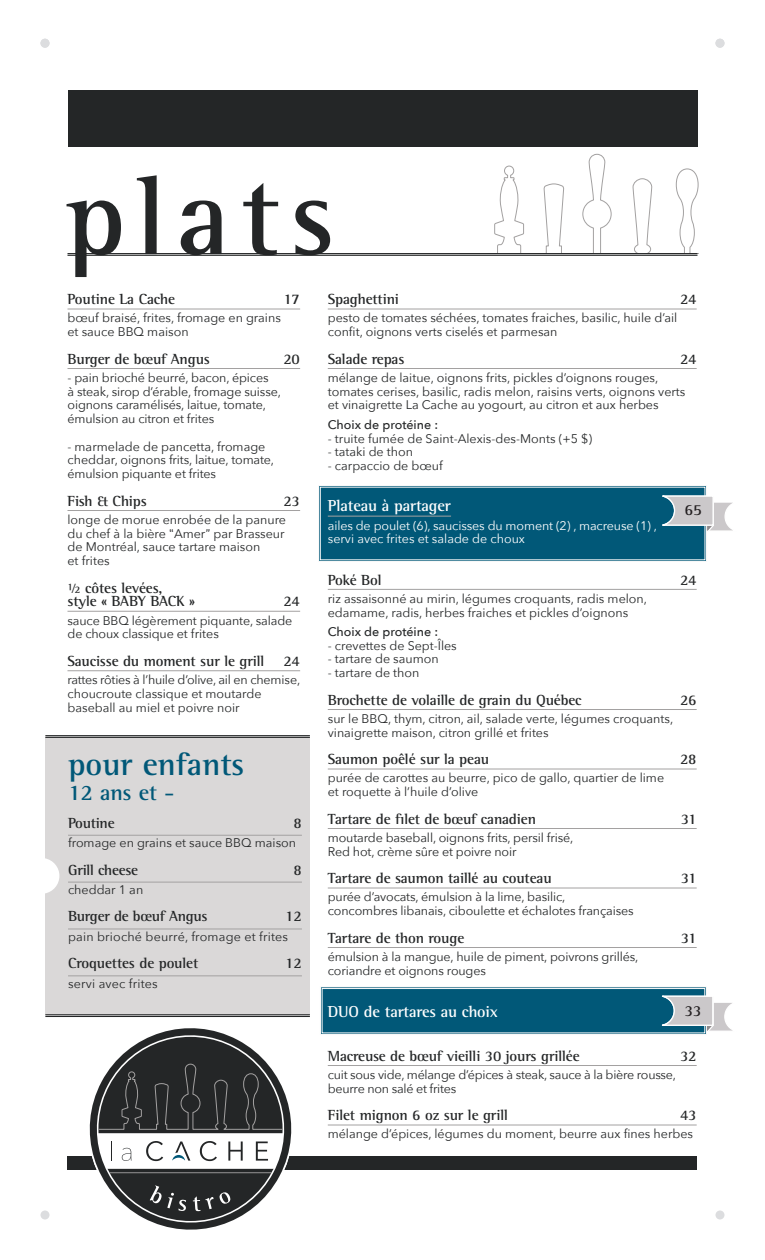
<style>
.page{position:relative;width:765px;height:1260px;background:#fff}
.page>*{position:absolute;margin:0;border:0;box-sizing:border-box;transform-origin:0 0}
.t1{font:700 112.5px "Rotis Semi Serif";letter-spacing:.1em;color:#242627}
.t2{font:700 32.5px "Rotis Semi Serif";color:#015878}
.t3{font:700 22.5px "Rotis Semi Serif";color:#015878}
.titre{font:700 16.25px "Rotis Semi Serif";letter-spacing:-.01em;color:#fff}
.description{font:700 15.62px "Rotis Semi Serif";color:#231f20}
.titre-2{font:700 15px/13.8px "Rotis Semi Serif";letter-spacing:-.01em;color:#242627}
.description-2{font:12.5px/13.8px "Avenir Next";color:#242627}
.t4{font:12.5px/13.8px "Avenir Next";letter-spacing:-.01em;color:#fff}
.description-3{font:12.5px/13.8px "Avenir Next";letter-spacing:-.02em;color:#242627}
.t5{font:500 12.5px "Avenir Next";color:#242627}
.titre-3{font:12.5px "Avenir Next";letter-spacing:.015em;color:#242627}
.s1{font-family:"Bliss";font-weight:300}
</style>
<div class="page">
<svg style="left:321px;top:987px;width:412px;height:47px;background:#276f8a"></svg>
<div style="left:45px;top:737px;width:265px;height:278px;background:#dad8d8"></div>
<hr style="left:68px;top:835px;width:234px;height:1px;background:#a3a1a1">
<hr style="left:68px;top:882px;width:234px;height:1px;background:#a3a1a1">
<hr style="left:68px;top:929px;width:234px;height:1px;background:#a3a1a1">
<hr style="left:68px;top:976px;width:234px;height:1px;background:#a3a1a1">
<hr style="left:328px;top:309px;width:369px;height:1px;background:#a3a1a1">
<hr style="left:328px;top:368px;width:369px;height:1px;background:#a3a1a1">
<hr style="left:328px;top:589px;width:369px;height:1px;background:#a3a1a1">
<hr style="left:328px;top:709px;width:369px;height:1px;background:#a3a1a1">
<hr style="left:328px;top:769px;width:369px;height:1px;background:#a3a1a1">
<hr style="left:328px;top:828px;width:369px;height:1px;background:#a3a1a1">
<hr style="left:328px;top:888px;width:369px;height:1px;background:#a3a1a1">
<hr style="left:328px;top:947px;width:369px;height:1px;background:#a3a1a1">
<hr style="left:328px;top:1065px;width:369px;height:1px;background:#a3a1a1">
<hr style="left:328px;top:1125px;width:369px;height:1px;background:#a3a1a1">
<svg style="left:494px;top:154px;width:205px;height:99px"></svg>
<hr style="left:45px;top:735px;width:265px;height:1px;background:#242627">
<hr style="left:45px;top:737px;width:265px;height:1px;background:#242627">
<hr style="left:45px;top:1016px;width:265px;height:1px;background:#242627">
<hr style="left:45px;top:1015px;width:265px;height:1px;background:#242627">
<svg style="left:45px;top:858px;width:14px;height:35px"></svg>
<div style="left:68px;top:90px;width:630px;height:56px;background:#242627"></div>
<div style="left:68px;top:1156px;width:629px;height:13px;background:#242627"></div>
<svg style="left:88px;top:1028px;width:214px;height:202px"></svg>
<svg style="left:97px;top:1063px;width:188px;height:110px"></svg>
<hr style="left:68px;top:253px;width:630px;height:1px;background:#242627">
<hr style="left:68px;top:255px;width:630px;height:1px;background:#242627">
<div style="left:41px;top:39px;width:8px;height:9px;background:#dcdddf;border-radius:50%"></div>
<div style="left:715px;top:39px;width:9px;height:9px;background:#dcdddf;border-radius:50%"></div>
<div style="left:41px;top:1211px;width:8px;height:9px;background:#dcdddf;border-radius:50%"></div>
<div style="left:715px;top:1211px;width:9px;height:9px;background:#dcdddf;border-radius:50%"></div>
<hr style="left:68px;top:309px;width:232px;height:1px;background:#a3a1a1">
<hr style="left:68px;top:368px;width:232px;height:1px;background:#a3a1a1">
<hr style="left:68px;top:510px;width:232px;height:1px;background:#a3a1a1">
<hr style="left:68px;top:611px;width:232px;height:1px;background:#a3a1a1">
<hr style="left:68px;top:670px;width:232px;height:1px;background:#a3a1a1">
<svg style="left:319px;top:486px;width:414px;height:75px;background:#206b86"></svg>
<p class="t1" style="left:65px;top:149px;width:271px">plats</p>
<p class="titre-2" style="left:68px;top:292px;width:109px">Poutine La Cache</p>
<p class="titre-2" style="left:283px;top:292px;width:18px">17</p>
<p class="description-2" style="left:68px;top:311px;width:215px">bœuf braisé, frites, fromage en grains et sauce BBQ maison</p>
<p class="titre-2" style="left:68px;top:352px;width:144px">Burger de bœuf Angus</p>
<p class="titre-2" style="left:283px;top:352px;width:18px">20</p>
<p class="description-2" style="left:68px;top:370px;width:215px">- pain brioché beurré, bacon, épices<br>à steak, sirop d’érable, fromage suisse, oignons caramélisés, laitue, tomate, émulsion au citron et frites</p>
<p class="description-2" style="left:68px;top:439px;width:208px">- marmelade de pancetta, fromage cheddar, oignons frits, laitue, tomate, émulsion piquante et frites</p>
<p class="titre-2" style="left:68px;top:494px;width:81px">Fish &amp; Chips</p>
<p class="titre-2" style="left:283px;top:494px;width:18px">23</p>
<p class="description-2" style="left:68px;top:512px;width:220px">longe de morue enrobée de la panure du chef à la bière <span class="s1">“</span>Amer<span class="s1">”</span> par Brasseur de Montréal, sauce tartare maison<br>et frites</p>
<p class="titre-2" style="left:68px;top:581px;width:129px">½ côtes levées, style « BABY BACK »</p>
<p class="titre-2" style="left:328px;top:292px;width:73px">Spaghettini</p>
<p class="titre-2" style="left:680px;top:292px;width:18px">24</p>
<p class="description-2" style="left:328px;top:311px;width:351px">pesto de tomates séchées, tomates fraiches, basilic, huile d’ail confit, oignons verts ciselés et parmesan</p>
<p class="titre-2" style="left:328px;top:352px;width:78px">Salade repas</p>
<p class="titre-2" style="left:680px;top:352px;width:18px">24</p>
<p class="description-2" style="left:328px;top:370px;width:359px">mélange de laitue, oignons frits, pickles d’oignons rouges, tomates cerises, basilic, radis melon, raisins verts, oignons verts et vinaigrette La Cache au yogourt, au citron et aux herbes</p>
<p class="t5" style="left:328px;top:414px;width:112px">Choix de protéine :</p>
<p class="description-2" style="left:328px;top:431px;width:266px">- truite fumée de Saint-Alexis-des-Monts (+5 $)</p>
<p class="description-2" style="left:328px;top:445px;width:87px">- tataki de thon</p>
<p class="description-2" style="left:328px;top:458px;width:117px">- carpaccio de bœuf</p>
<p class="titre" style="left:328px;top:496px;width:125px">Plateau à partager</p>
<p class="t4" style="left:328px;top:518px;width:331px">ailes de poulet (6), saucisses du moment (2) , macreuse (1) , servi avec frites et salade de choux</p>
<p class="titre-2" style="left:328px;top:573px;width:56px">Poké Bol</p>
<p class="titre-2" style="left:680px;top:573px;width:18px">24</p>
<p class="description-2" style="left:328px;top:591px;width:321px">riz assaisonné au mirin, légumes croquants, radis melon, edamame, radis, herbes fraiches et pickles d’oignons</p>
<p class="t5" style="left:328px;top:621px;width:112px">Choix de protéine :</p>
<p class="description-2" style="left:328px;top:638px;width:131px">- crevettes de Sept-Îles</p>
<p class="description-2" style="left:328px;top:652px;width:112px">- tartare de saumon</p>
<p class="description-2" style="left:328px;top:665px;width:93px">- tartare de thon</p>
<p class="titre-2" style="left:328px;top:693px;width:255px">Brochette de volaille de grain du Québec</p>
<p class="titre-2" style="left:680px;top:693px;width:18px">26</p>
<p class="description-2" style="left:328px;top:711px;width:347px">sur le BBQ, thym, citron, ail, salade verte, légumes croquants, vinaigrette maison, citron grillé et frites</p>
<p class="titre-2" style="left:328px;top:752px;width:163px">Saumon poêlé sur la peau</p>
<p class="titre-2" style="left:680px;top:752px;width:18px">28</p>
<p class="description-2" style="left:328px;top:771px;width:338px">purée de carottes au beurre, pico de gallo, quartier de lime et roquette à l’huile d’olive</p>
<p class="titre-2" style="left:328px;top:812px;width:210px">Tartare de filet de bœuf canadien</p>
<p class="titre-2" style="left:681px;top:812px;width:17px">31</p>
<p class="description-2" style="left:328px;top:830px;width:247px">moutarde baseball, oignons frits, persil frisé,<br>Red hot, crème sûre et poivre noir</p>
<p class="titre-2" style="left:328px;top:871px;width:225px">Tartare de saumon taillé au couteau</p>
<p class="titre-2" style="left:681px;top:871px;width:17px">31</p>
<p class="description-2" style="left:328px;top:890px;width:307px">purée d’avocats, émulsion à la lime, basilic, concombres libanais, ciboulette et échalotes françaises</p>
<p class="titre-2" style="left:328px;top:931px;width:138px">Tartare de thon rouge</p>
<p class="titre-2" style="left:681px;top:931px;width:17px">31</p>
<p class="description-2" style="left:328px;top:949px;width:312px">émulsion à la mangue, huile de piment, poivrons grillés, coriandre et oignons rouges</p>
<p class="titre" style="left:328px;top:1002px;width:172px">DUO de tartares au choix</p>
<p class="titre-2" style="left:328px;top:1049px;width:253px">Macreuse de bœuf vieilli 30 jours grillée</p>
<p class="titre-2" style="left:680px;top:1049px;width:18px">32</p>
<p class="description-3" style="left:328px;top:1067px;width:350px">cuit sous vide, mélange d’épices à steak, sauce à la bière rousse, beurre non salé et frites</p>
<p class="titre-2" style="left:328px;top:1108px;width:182px">Filet mignon 6 oz sur le grill</p>
<p class="titre-2" style="left:680px;top:1108px;width:18px">43</p>
<p class="description-2" style="left:328px;top:1127px;width:367px">mélange d’épices, légumes du moment, beurre aux fines herbes</p>
<p class="description" style="left:685px;top:501px;width:19px">65</p>
<p class="titre-2" style="left:283px;top:594px;width:18px">24</p>
<p class="description-2" style="left:68px;top:613px;width:226px">sauce BBQ légèrement piquante, salade de choux classique et frites</p>
<p class="titre-2" style="left:68px;top:654px;width:198px">Saucisse du moment sur le grill</p>
<p class="titre-2" style="left:283px;top:654px;width:18px">24</p>
<p class="description-2" style="left:68px;top:672px;width:234px">rattes rôties à l’huile d’olive, ail en chemise, choucroute classique et moutarde baseball au miel et poivre noir</p>
<p class="t2" style="left:68px;top:745px;width:178px">pour enfants</p>
<p class="t3" style="left:68px;top:779px;width:108px">12 ans et -</p>
<p class="titre-2" style="left:68px;top:816px;width:48px">Poutine</p>
<p class="titre-2" style="left:293px;top:816px;width:10px">8</p>
<p class="description-2" style="left:68px;top:835px;width:230px">fromage en grains et sauce BBQ maison</p>
<p class="titre-2" style="left:68px;top:863px;width:72px">Grill cheese</p>
<p class="titre-2" style="left:293px;top:863px;width:10px">8</p>
<p class="description-2" style="left:68px;top:882px;width:77px">cheddar 1 an</p>
<p class="titre-2" style="left:68px;top:909px;width:141px">Burger de bœuf Angus</p>
<p class="titre-2" style="left:285px;top:909px;width:18px">12</p>
<p class="description-2" style="left:68px;top:929px;width:222px">pain brioché beurré, fromage et frites</p>
<p class="titre-2" style="left:68px;top:956px;width:132px">Croquettes de poulet</p>
<p class="titre-2" style="left:285px;top:956px;width:18px">12</p>
<p class="titre-3" style="left:68px;top:973px;width:91px">servi avec frites</p>
<p class="description" style="left:684px;top:1001px;width:19px">33</p>
</div>
